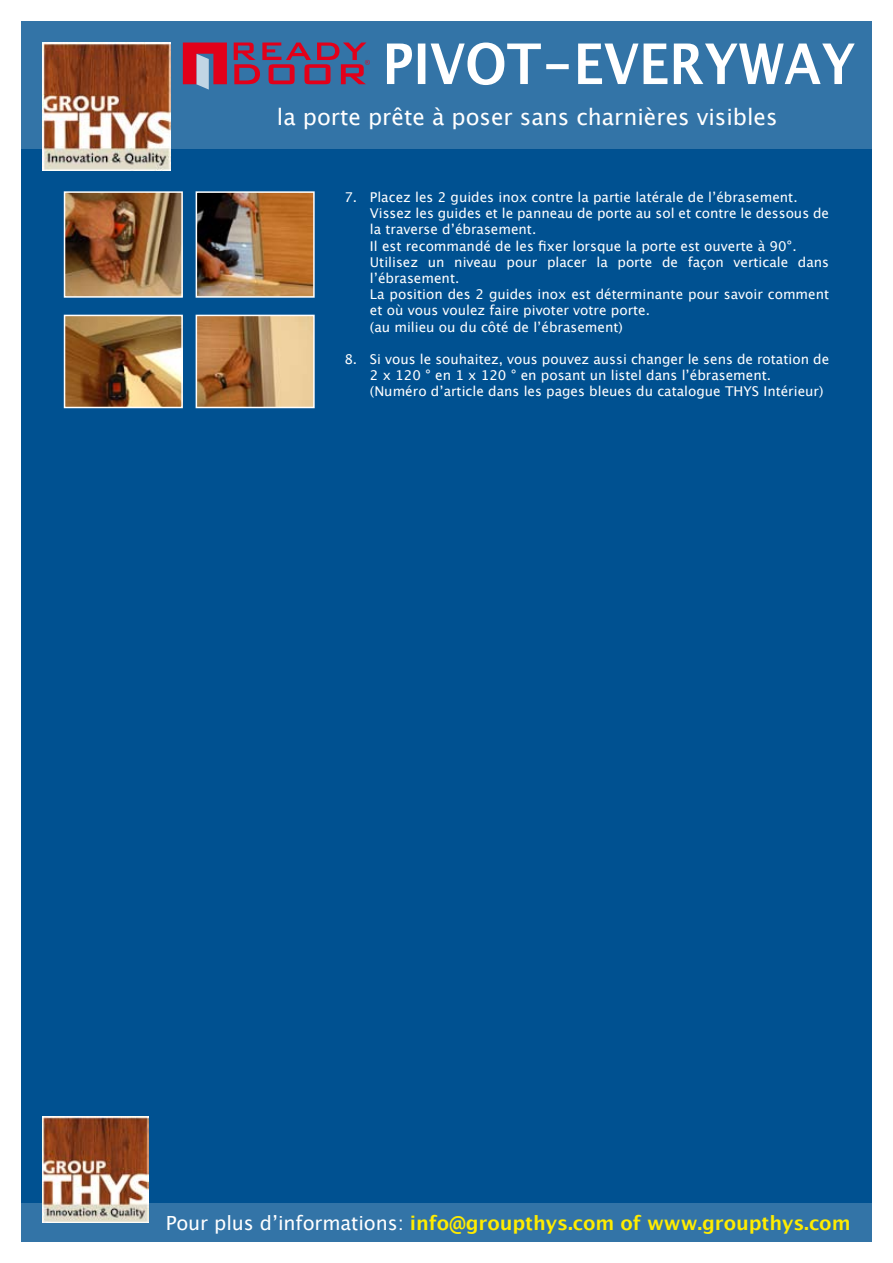
<style>
.page{position:relative;width:893px;height:1263px;background:#fff}
.page>*{position:absolute;margin:0;border:0;box-sizing:border-box;transform-origin:0 0}
.t1{font:22.5px "Lucida Grande";color:#fff}
.t2{font:700 19.5px "Lucida Grande";letter-spacing:-.005em;color:#ffec00}
.t3{font:13.5px/16.2px "Lucida Grande";color:#fff}
.s1{font-weight:400;color:#fff}
</style>
<div class="page">
<div style="left:21px;top:21px;width:851px;height:1182px;background:#005191"></div>
<div style="left:21px;top:1203px;width:851px;height:39px;background:#3374a7"></div>
<img style="left:43px;top:1116px;width:106px;height:106px">
<div style="left:21px;top:21px;width:851px;height:128px;background:#3374a7"></div>
<img style="left:43px;top:43px;width:127px;height:127px">
<svg style="left:234px;top:43px;width:136px;height:41px"></svg>
<svg style="left:183px;top:43px;width:44px;height:47px"></svg>
<svg style="left:387px;top:43px;width:468px;height:42px"></svg>
<img style="left:67px;top:194px;width:113px;height:101px">
<div style="left:64px;top:191px;width:119px;height:107px;border:2px solid #fff"></div>
<img style="left:199px;top:194px;width:113px;height:101px">
<div style="left:196px;top:191px;width:119px;height:107px;border:2px solid #fff"></div>
<img style="left:67px;top:318px;width:113px;height:87px">
<div style="left:64px;top:315px;width:119px;height:93px;border:2px solid #fff"></div>
<img style="left:199px;top:318px;width:113px;height:87px">
<div style="left:196px;top:315px;width:119px;height:93px;border:2px solid #fff"></div>
<h1 class="t1" style="left:277px;top:104px;width:502px">la porte prête à poser sans charnières visibles</h1>
<p class="t3" style="left:370px;top:189px;width:461px;text-indent:-26px">7. Placez les 2 guides inox contre la partie latérale de l’ébrasement.<br>Vissez les guides et le panneau de porte au sol et contre le dessous de la traverse d’ébrasement.<br>Il est recommandé de les 昀椀xer lorsque la porte est ouverte à 90°.<br>Utilisez un niveau pour placer la porte de façon verticale dans l’ébrasement.<br>La position des 2 guides inox est déterminante pour savoir comment et où vous voulez faire pivoter votre porte.<br>(au milieu ou du côté de l’ébrasement)</p>
<p class="t3" style="left:370px;top:351px;width:461px;text-indent:-26px">8. Si vous le souhaitez, vous pouvez aussi changer le sens de rotation de<br>2 x 120 ° en 1 x 120 ° en posant un listel dans l’ébrasement. (Numéro d’article dans les pages bleues du catalogue THYS Intérieur)</p>
<h2 class="t2" style="left:166px;top:1215px;width:686px"><span class="s1">Pour plus d’informations:</span> info@groupthys.com of www.groupthys.com</h2>
</div>
